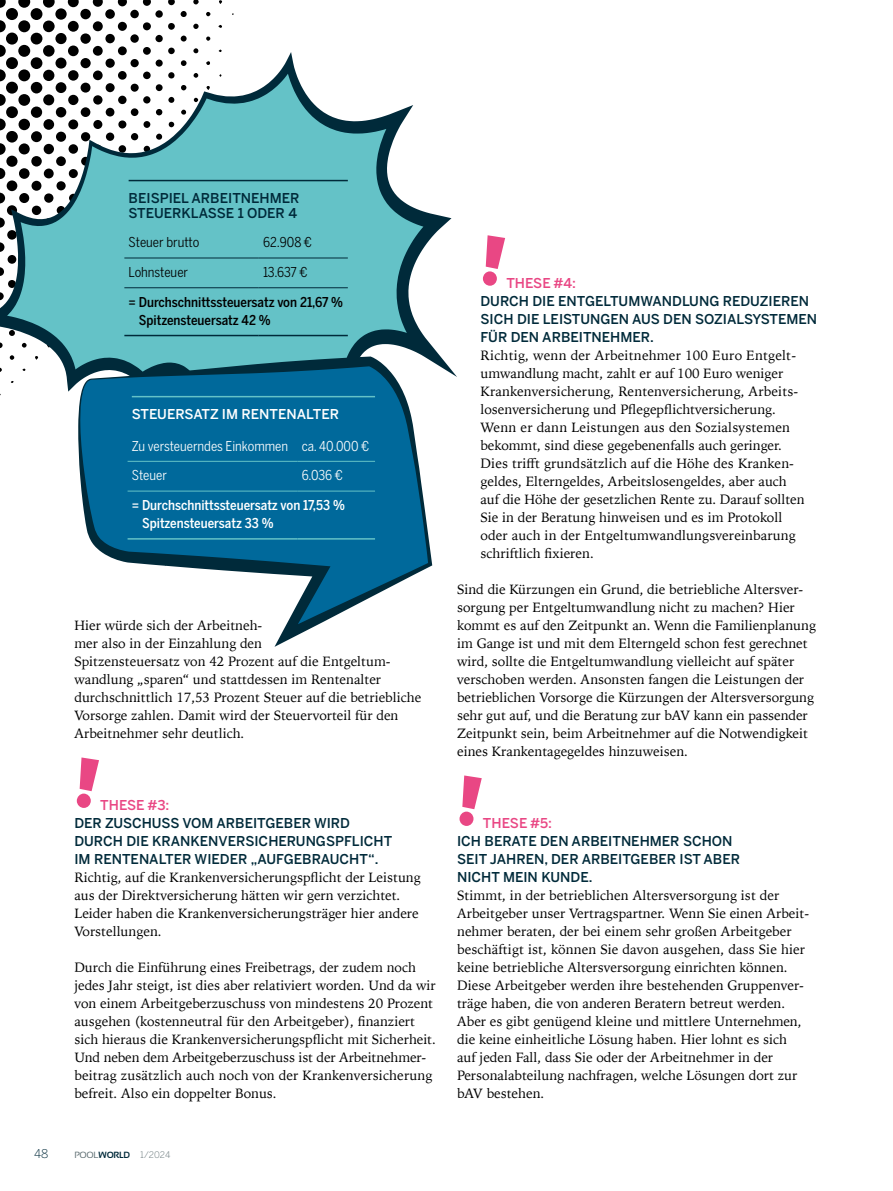
<style>
.page{position:relative;width:893px;height:1191px;background:#fff}
.page>*{position:absolute;margin:0;border:0;box-sizing:border-box;transform-origin:0 0}
.Zwischentitel{font:64.5px "Marvin";color:#e94784}
.Copy{font:13.5px/18px "Iowan Old Style";color:#000}
.Zwischentitel-2{font:500 13.5px/18px "Benton Sans";color:#002a3a}
.Copy-2{font:500 13.5px/18px "Benton Sans";color:#002a3a}
.Tabelle_Text{font:500 13.5px/18px "Benton Sans Condensed";color:#000}
.Tabelle_Text-2{font:500 13.5px/18px "Benton Sans Condensed";color:#fff}
.Tabelle_Text-3{font:13.5px "Benton Sans Condensed";color:#fff}
.Grafik_Headline{font:500 13.5px/15px "Benton Sans";color:#002a3a}
.Tabelle_Text-4{font:13.5px "Benton Sans Condensed";color:#000}
.Grafik_Headline-2{font:500 13.5px "Benton Sans";color:#fff}
.Zwischentitel-3{font:500 13.5px "Benton Sans";color:#e94784}
.t1{font:300 12px "Benton Sans";color:#002a3a}
.t2{font:300 9px "Benton Sans";color:#5e6e72}
.s1{color:#e94784}
.s2{font-family:"Sansation";font-weight:400}
.s3{font-family:"Sansation";font-weight:700;color:#002a3a}
</style>
<div class="page">
<svg style="left:0;top:0;width:6px;height:8px"></svg>
<div style="left:6px;top:8px;width:12px;height:12px;background:#000;border-radius:50%"></div>
<div style="left:6px;top:33px;width:12px;height:12px;background:#000;border-radius:50%"></div>
<svg style="left:0;top:20px;width:6px;height:12px"></svg>
<svg style="left:0;top:45px;width:6px;height:7px"></svg>
<div style="left:18px;top:45px;width:12px;height:12px;background:#000;border-radius:50%"></div>
<div style="left:18px;top:20px;width:12px;height:12px;background:#000;border-radius:50%"></div>
<svg style="left:18px;top:0;width:12px;height:8px"></svg>
<div style="left:31px;top:8px;width:12px;height:12px;background:#000;border-radius:50%"></div>
<div style="left:31px;top:33px;width:12px;height:12px;background:#000;border-radius:50%"></div>
<svg style="left:43px;top:0;width:12px;height:8px"></svg>
<div style="left:43px;top:20px;width:12px;height:12px;background:#000;border-radius:50%"></div>
<div style="left:43px;top:45px;width:12px;height:12px;background:#000;border-radius:50%"></div>
<div style="left:55px;top:8px;width:12px;height:12px;background:#000;border-radius:50%"></div>
<div style="left:55px;top:33px;width:12px;height:11px;background:#000;border-radius:50%"></div>
<svg style="left:68px;top:0;width:11px;height:7px"></svg>
<div style="left:68px;top:21px;width:11px;height:11px;background:#000;border-radius:50%"></div>
<div style="left:68px;top:45px;width:11px;height:11px;background:#000;border-radius:50%"></div>
<div style="left:80px;top:9px;width:11px;height:10px;background:#000;border-radius:50%"></div>
<div style="left:80px;top:33px;width:11px;height:11px;background:#000;border-radius:50%"></div>
<svg style="left:93px;top:0;width:10px;height:7px"></svg>
<div style="left:93px;top:21px;width:10px;height:10px;background:#000;border-radius:50%"></div>
<div style="left:93px;top:46px;width:10px;height:10px;background:#000;border-radius:50%"></div>
<div style="left:105px;top:9px;width:10px;height:10px;background:#000;border-radius:50%"></div>
<div style="left:105px;top:34px;width:10px;height:9px;background:#000;border-radius:50%"></div>
<svg style="left:118px;top:0;width:9px;height:6px"></svg>
<div style="left:118px;top:22px;width:9px;height:9px;background:#000;border-radius:50%"></div>
<div style="left:118px;top:46px;width:9px;height:9px;background:#000;border-radius:50%"></div>
<div style="left:130px;top:10px;width:9px;height:8px;background:#000;border-radius:50%"></div>
<div style="left:130px;top:34px;width:9px;height:9px;background:#000;border-radius:50%"></div>
<svg style="left:143px;top:0;width:8px;height:6px"></svg>
<div style="left:143px;top:22px;width:8px;height:8px;background:#000;border-radius:50%"></div>
<div style="left:143px;top:47px;width:8px;height:8px;background:#000;border-radius:50%"></div>
<div style="left:155px;top:10px;width:8px;height:8px;background:#000;border-radius:50%"></div>
<div style="left:155px;top:35px;width:8px;height:7px;background:#000;border-radius:50%"></div>
<svg style="left:168px;top:0;width:7px;height:5px"></svg>
<div style="left:168px;top:23px;width:7px;height:7px;background:#000;border-radius:50%"></div>
<div style="left:168px;top:48px;width:7px;height:6px;background:#000;border-radius:50%"></div>
<svg style="left:181px;top:11px;width:6px;height:6px"></svg>
<svg style="left:181px;top:36px;width:6px;height:6px"></svg>
<svg style="left:193px;top:0;width:6px;height:5px"></svg>
<svg style="left:193px;top:24px;width:6px;height:5px"></svg>
<svg style="left:193px;top:48px;width:5px;height:4px"></svg>
<svg style="left:206px;top:12px;width:4px;height:4px"></svg>
<svg style="left:206px;top:36px;width:4px;height:5px"></svg>
<svg style="left:219px;top:0;width:3px;height:4px"></svg>
<svg style="left:0;top:52px;width:457px;height:514px;fill:#64c2c7"></svg>
<svg style="left:68px;top:361px;width:10px;height:205px"></svg>
<svg style="left:78px;top:356px;width:354px;height:291px;fill:#00699b"></svg>
<hr style="left:124px;top:258px;width:135px;height:1px;background:#002a3a">
<hr style="left:259px;top:258px;width:89px;height:1px;background:#002a3a">
<hr style="left:124px;top:287px;width:135px;height:1px;background:#002a3a">
<hr style="left:259px;top:287px;width:89px;height:1px;background:#002a3a">
<hr style="left:124px;top:335px;width:135px;height:1px;background:#002a3a">
<hr style="left:259px;top:335px;width:89px;height:1px;background:#002a3a">
<hr style="left:129px;top:180px;width:219px;height:1px;background:#002a3a">
<hr style="left:128px;top:461px;width:169px;height:1px;background:#64c2c7">
<hr style="left:297px;top:461px;width:78px;height:1px;background:#64c2c7">
<hr style="left:128px;top:491px;width:169px;height:1px;background:#64c2c7">
<hr style="left:297px;top:491px;width:78px;height:1px;background:#64c2c7">
<hr style="left:128px;top:538px;width:169px;height:1px;background:#64c2c7">
<hr style="left:297px;top:538px;width:78px;height:1px;background:#64c2c7">
<hr style="left:132px;top:396px;width:243px;height:1px;background:#64c2c7">
<p class="Grafik_Headline" style="left:129px;top:190px;width:172px">BEISPIEL ARBEITNEHMER<br>STEUERKLASSE 1 ODER 4</p>
<p class="Tabelle_Text-4" style="left:129px;top:234px;width:72px">Steuer brutto</p>
<p class="Tabelle_Text-4" style="left:263px;top:234px;width:51px">62.908 €</p>
<p class="Tabelle_Text-4" style="left:129px;top:264px;width:61px">Lohnsteuer</p>
<p class="Tabelle_Text-4" style="left:263px;top:264px;width:46px">13.637 €</p>
<p class="Tabelle_Text" style="left:139px;top:293px;width:206px;text-indent:-10px">= Durchschnittssteuersatz von 21,67 %<br>Spitzensteuersatz 42 %</p>
<p class="Grafik_Headline-2" style="left:132px;top:405px;width:209px">STEUERSATZ IM RENTENALTER</p>
<p class="Tabelle_Text-3" style="left:132px;top:438px;width:158px">Zu versteuerndes Einkommen</p>
<p class="Tabelle_Text-3" style="left:302px;top:438px;width:69px">ca. 40.000 €</p>
<p class="Tabelle_Text-3" style="left:132px;top:467px;width:37px">Steuer</p>
<p class="Tabelle_Text-3" style="left:302px;top:467px;width:43px">6.036 €</p>
<p class="Tabelle_Text-2" style="left:142px;top:496px;width:204px;text-indent:-10px">= Durchschnittssteuersatz von 17,53 %<br>Spitzensteuersatz 33 %</p>
<p class="Copy" style="left:74px;top:615px;width:348px">Hier würde sich der Arbeitneh-<br>mer also in der Einzahlung den<br>Spitzensteuersatz von 42 Prozent auf die Entgeltum&shy;wandlung „sparen“ und stattdessen im Rentenalter durchschnittlich 17,53 Prozent Steuer auf die betriebliche Vorsorge zahlen. Damit wird der Steuervorteil für den Arbeitnehmer sehr deutlich.</p>
<p class="Zwischentitel" style="left:74px;top:747px;width:27px">!</p>
<p class="Zwischentitel-2" style="left:74px;top:796px;width:319px;text-indent:26px"><span class="s1">THESE #3:<br></span>DER ZUSCHUSS VOM ARBEITGEBER WIRD<br>DURCH DIE KRANKENVERSICHERUNGSPFLICHT<br>IM RENTENALTER WIEDER „AUFGEBRAUCHT“.</p>
<p class="Copy" style="left:74px;top:867px;width:348px">Richtig, auf die Krankenversicherungspflicht der Leistung aus der Direktversicherung hätten wir gern verzichtet.<br>Leider haben die Krankenversicherungsträger hier andere Vorstellungen.</p>
<p class="Copy" style="left:74px;top:957px;width:363px">Durch die Einführung eines Freibetrags, der zudem noch jedes Jahr steigt, ist dies aber relativiert worden. Und da wir von einem Arbeitgeberzuschuss von mindestens 20 Prozent ausgehen (kostenneutral für den Arbeitgeber), finanziert sich hieraus die Krankenversicherungspflicht mit Sicherheit.<br>Und neben dem Arbeitgeberzuschuss ist der Arbeitnehmer&shy;beitrag zusätzlich auch noch von der Krankenversicherung befreit. Also ein doppelter Bonus.</p>
<p class="t1" style="left:34px;top:1146px;width:16px">48</p>
<p class="t2" style="left:74px;top:1149px;width:98px"><span class="s2">POOL</span><span class="s3">WORLD</span> 1/2024</p>
<p class="Zwischentitel" style="left:480px;top:225px;width:27px">!</p>
<p class="Zwischentitel-3" style="left:506px;top:274px;width:71px">THESE #4:</p>
<p class="Copy-2" style="left:480px;top:292px;width:338px">DURCH DIE ENTGELTUMWANDLUNG REDUZIEREN<br>SICH DIE LEISTUNGEN AUS DEN SOZIALSYSTEMEN<br>FÜR DEN ARBEITNEHMER.</p>
<p class="Copy" style="left:480px;top:345px;width:326px">Richtig, wenn der Arbeitnehmer 100 Euro Entgelt&shy;umwandlung macht, zahlt er auf 100 Euro weniger Krankenversicherung, Rentenversicherung, Arbeits&shy;losenversicherung und Pflegepflichtversicherung.<br>Wenn er dann Leistungen aus den Sozialsystemen bekommt, sind diese gegebenenfalls auch geringer.<br>Dies trifft grundsätzlich auf die Höhe des Kranken&shy;geldes, Elterngeldes, Arbeitslosengeldes, aber auch auf die Höhe der gesetzlichen Rente zu. Darauf sollten Sie in der Beratung hinweisen und es im Protokoll oder auch in der Entgeltumwandlungsvereinbarung schriftlich fixieren.</p>
<p class="Copy" style="left:457px;top:579px;width:360px">Sind die Kürzungen ein Grund, die betriebliche Altersver&shy;sorgung per Entgeltumwandlung nicht zu machen? Hier kommt es auf den Zeitpunkt an. Wenn die Familienplanung im Gange ist und mit dem Elterngeld schon fest gerechnet wird, sollte die Entgeltumwandlung vielleicht auf später verschoben werden. Ansonsten fangen die Leistungen der betrieblichen Vorsorge die Kürzungen der Altersversorgung sehr gut auf, und die Beratung zur bAV kann ein passender Zeitpunkt sein, beim Arbeitnehmer auf die Notwendigkeit eines Krankentagegeldes hinzuweisen.</p>
<p class="Zwischentitel" style="left:457px;top:765px;width:27px">!</p>
<p class="Zwischentitel-2" style="left:457px;top:814px;width:284px;text-indent:26px"><span class="s1">THESE #5:<br></span>ICH BERATE DEN ARBEITNEHMER SCHON<br>SEIT JAHREN, DER ARBEITGEBER IST ABER<br>NICHT MEIN KUNDE.</p>
<p class="Copy" style="left:457px;top:885px;width:353px">Stimmt, in der betrieblichen Altersversorgung ist der Arbeitgeber unser Vertragspartner. Wenn Sie einen Arbeit&shy;nehmer beraten, der bei einem sehr großen Arbeitgeber beschäftigt ist, können Sie davon ausgehen, dass Sie hier keine betriebliche Altersversorgung einrichten können.<br>Diese Arbeitgeber werden ihre bestehenden Gruppenver&shy;träge haben, die von anderen Beratern betreut werden.<br>Aber es gibt genügend kleine und mittlere Unternehmen, die keine einheitliche Lösung haben. Hier lohnt es sich auf jeden Fall, dass Sie oder der Arbeitnehmer in der Personalabteilung nachfragen, welche Lösungen dort zur bAV bestehen.</p>
</div>
